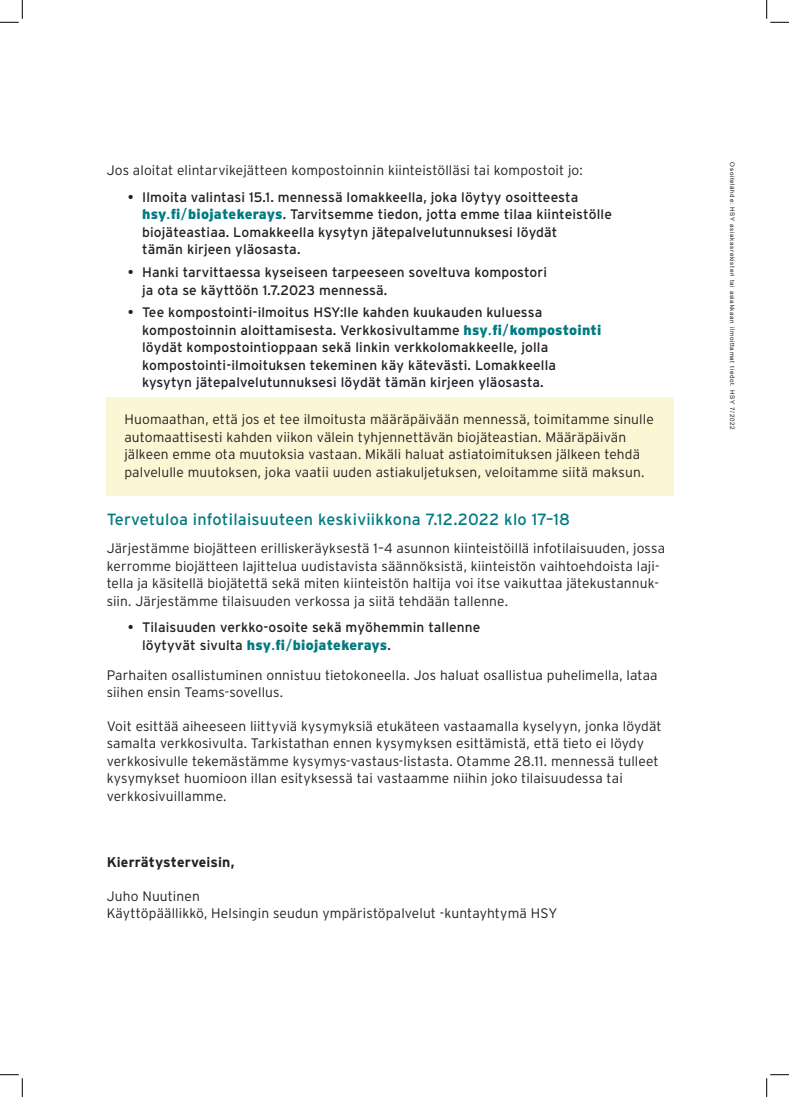
<style>
.page{position:relative;width:789px;height:1097px;background:#fff}
.page>*{position:absolute;margin:0;border:0;box-sizing:border-box;transform-origin:0 0}
.t1{font:16.25px "Interstate";letter-spacing:.015em;color:#007b82}
.t2{font:900 14.12px "Interstate";letter-spacing:.02em;color:#007b82}
.t3{font:700 14px "Interstate";letter-spacing:.01em;color:#231f20}
.t4{font:300 13.75px/17.5px "Interstate";letter-spacing:.01em;color:#231f20}
.t5{font:13.75px/17.5px "Interstate";letter-spacing:.01em;color:#231f20}
.t6{font:6.25px "Arial";letter-spacing:.1em;color:#231f20}
.s1{font-weight:900;font-size:14.12px;color:#007b82}
.s2{font-size:14.12px;color:#007b82}
.s3{font-weight:400;font-size:13.75px;color:#231f20}
.s4{font-weight:400}
</style>
<div class="page">
<div style="left:107px;top:398px;width:567px;height:98px;background:#fbf6d4"></div>
<svg style="left:0;top:0;width:23px;height:23px"></svg>
<svg style="left:0;top:1074px;width:23px;height:23px"></svg>
<svg style="left:766px;top:0;width:23px;height:23px"></svg>
<svg style="left:766px;top:1074px;width:23px;height:23px"></svg>
<p class="t4" style="left:107px;top:162px;width:477px">Jos aloitat elintarvikejätteen kompostoinnin kiinteistölläsi tai kompostoit jo:</p>
<p class="t5" style="left:142px;top:188px;width:471px;text-indent:-14px">• Ilmoita valintasi 15.1. mennessä lomakkeella, joka löytyy osoitteesta <span class="s1">hsy</span><span class="s2">.</span><span class="s1">fi</span><span class="s2">/</span><span class="s1">biojatekerays</span>. Tarvitsemme tiedon, jotta emme tilaa kiinteistölle biojäteastiaa. Lomakkeella kysytyn jätepalvelutunnuksesi löydät<br>tämän kirjeen yläosasta.</p>
<p class="t5" style="left:142px;top:263px;width:406px;text-indent:-14px">• Hanki tarvittaessa kyseiseen tarpeeseen soveltuva kompostori ja ota se käyttöön 1.7.2023 mennessä.</p>
<p class="t5" style="left:142px;top:304px;width:461px;text-indent:-14px">• Tee kompostointi-ilmoitus HSY:lle kahden kuukauden kuluessa kompostoinnin aloittamisesta. Verkkosivultamme <span class="s1">hsy</span><span class="s2">.</span><span class="s1">fi</span><span class="s2">/</span><span class="s1">kompostointi </span>löydät kompostointioppaan sekä linkin verkkolomakkeelle, jolla kompostointi-ilmoituksen tekeminen käy kätevästi. Lomakkeella kysytyn jätepalvelutunnuksesi löydät tämän kirjeen yläosasta.</p>
<p class="t4" style="left:124px;top:411px;width:531px">Huomaathan, että jos et tee ilmoitusta määräpäivään mennessä, toimitamme sinulle automaattisesti kahden viikon välein tyhjennettävän biojäteastian. Määräpäivän jälkeen emme ota muutoksia vastaan. Mikäli haluat astiatoimituksen jälkeen tehdä palvelulle muutoksen, joka vaatii uuden astiakuljetuksen, veloitamme siitä maksun.</p>
<p class="t1" style="left:107px;top:510px;width:465px">Tervetuloa infotilaisuuteen keskiviikkona 7.12.2022 klo 17–18</p>
<p class="t4" style="left:107px;top:540px;width:560px">Järjestämme biojätteen erilliskeräyksestä 1–4 asunnon kiinteistöillä infotilaisuuden, jossa kerromme biojätteen lajittelua uudistavista säännöksistä, kiinteistön vaihtoehdoista laji&shy;tella ja käsitellä biojätettä sekä miten kiinteistön haltija voi itse vaikuttaa jätekustannuk&shy;siin. Järjestämme tilaisuuden verkossa ja siitä tehdään tallenne.</p>
<p class="t5" style="left:128px;top:619px;width:354px">• Tilaisuuden verkko-osoite sekä myöhemmin tallenne</p>
<p class="t2" style="left:142px;top:636px;width:250px"><span class="s3">löytyvät sivulta</span> hsy<span class="s4">.</span>fi<span class="s4">/</span>biojatekerays<span class="s3">.</span></p>
<p class="t4" style="left:107px;top:666px;width:552px">Parhaiten osallistuminen onnistuu tietokoneella. Jos haluat osallistua puhelimella, lataa siihen ensin Teams-sovellus.</p>
<p class="t4" style="left:107px;top:717px;width:556px">Voit esittää aiheeseen liittyviä kysymyksiä etukäteen vastaamalla kyselyyn, jonka löydät samalta verkkosivulta. Tarkistathan ennen kysymyksen esittämistä, että tieto ei löydy verkkosivulle tekemästämme kysymys-vastaus-listasta. Otamme 28.11. mennessä tulleet kysymykset huomioon illan esityksessä tai vastaamme niihin joko tilaisuudessa tai verkkosivuillamme.</p>
<p class="t3" style="left:107px;top:854px;width:129px">Kierrätysterveisin,</p>
<p class="t4" style="left:107px;top:887px;width:452px">Juho Nuutinen<br>Käyttöpäällikkö, Helsingin seudun ympäristöpalvelut -kuntayhtymä HSY</p>
<p class="t6" style="left:736px;top:162px;width:269px;rotate:90deg">Osoitelähde: HSY asiakasrekisteri tai asiakkaan ilmoittamat tiedot. HSY 7/2022</p>
</div>
